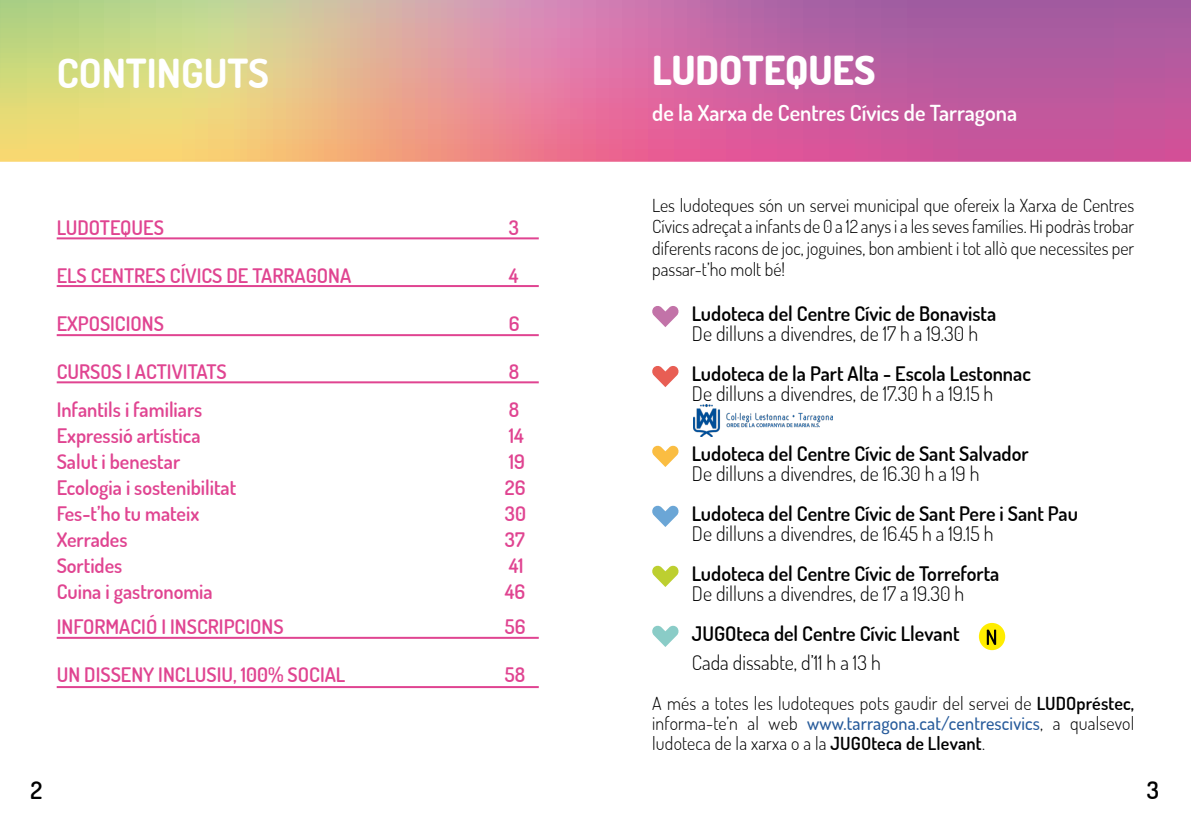
<style>
.page{position:relative;width:1191px;height:823px;background:#fff}
.page>*{position:absolute;margin:0;border:0;box-sizing:border-box;transform-origin:0 0}
.t1{font:700 40px "Dosis";color:#fff}
.t2{font:800 40px "Dosis";color:#fff}
.t3{font:600 24px "Dosis";color:#000}
.t4{font:600 22px "Dosis";color:#fff}
.t5{font:600 20px "Dosis";color:#e04491}
.t6{font:600 20px "Dosis";color:#000}
.t7{font:300 20px "Dosis";color:#000}
.t8{font:300 18px/21.6px "Dosis";color:#000;text-align:justify}
.s1{font-weight:600}
.s2{font-weight:500;color:#275b9b}
</style>
<div class="page">
<svg style="left:0;top:0;width:1191px;height:162px;background:#d18b96"></svg>
<hr style="left:57px;top:237px;width:482px;height:2px;background:#e04491">
<hr style="left:57px;top:285px;width:482px;height:2px;background:#e04491">
<hr style="left:57px;top:334px;width:482px;height:2px;background:#e04491">
<hr style="left:57px;top:381px;width:482px;height:2px;background:#e04491">
<hr style="left:57px;top:636px;width:482px;height:2px;background:#e04491">
<hr style="left:57px;top:685px;width:482px;height:2px;background:#e04491">
<svg style="left:652px;top:306px;width:27px;height:21px"></svg>
<svg style="left:652px;top:366px;width:27px;height:21px"></svg>
<svg style="left:652px;top:445px;width:27px;height:22px"></svg>
<svg style="left:652px;top:505px;width:27px;height:21px"></svg>
<svg style="left:652px;top:565px;width:27px;height:21px"></svg>
<svg style="left:652px;top:625px;width:27px;height:21px"></svg>
<img style="left:693px;top:404px;width:139px;height:32px">
<div style="left:979px;top:622px;width:26px;height:27px;background:#ffed00;border-radius:50%"></div>
<svg style="left:986px;top:629px;width:10px;height:15px"></svg>
<h1 class="t1" style="left:57px;top:46px;width:214px">CONTINGUTS</h1>
<p class="t5" style="left:57px;top:214px;width:109px">LUDOTEQUES</p>
<p class="t5" style="left:509px;top:214px;width:12px">3</p>
<p class="t5" style="left:57px;top:262px;width:296px">ELS CENTRES CÍVICS DE TARRAGONA</p>
<p class="t5" style="left:509px;top:262px;width:11px">4</p>
<p class="t5" style="left:57px;top:310px;width:109px">EXPOSICIONS</p>
<p class="t5" style="left:509px;top:310px;width:12px">6</p>
<p class="t5" style="left:57px;top:358px;width:172px">CURSOS I ACTIVITATS</p>
<p class="t5" style="left:509px;top:358px;width:12px">8</p>
<p class="t5" style="left:57px;top:396px;width:147px">Infantils i familiars</p>
<p class="t5" style="left:509px;top:396px;width:12px">8</p>
<p class="t5" style="left:57px;top:422px;width:145px">Expressió artística</p>
<p class="t5" style="left:509px;top:422px;width:16px">14</p>
<p class="t5" style="left:57px;top:448px;width:125px">Salut i benestar</p>
<p class="t5" style="left:509px;top:448px;width:18px">19</p>
<p class="t5" style="left:57px;top:474px;width:181px">Ecologia i sostenibilitat</p>
<p class="t5" style="left:505px;top:474px;width:22px">26</p>
<p class="t5" style="left:57px;top:500px;width:144px">Fes-t’ho tu mateix</p>
<p class="t5" style="left:505px;top:500px;width:23px">30</p>
<p class="t5" style="left:57px;top:526px;width:72px">Xerrades</p>
<p class="t5" style="left:505px;top:526px;width:21px">37</p>
<p class="t5" style="left:57px;top:552px;width:67px">Sortides</p>
<p class="t5" style="left:509px;top:552px;width:16px">41</p>
<p class="t5" style="left:57px;top:578px;width:157px">Cuina i gastronomia</p>
<p class="t5" style="left:505px;top:578px;width:22px">46</p>
<p class="t5" style="left:57px;top:612px;width:228px">INFORMACIÓ I INSCRIPCIONS</p>
<p class="t5" style="left:505px;top:612px;width:22px">56</p>
<p class="t5" style="left:57px;top:660px;width:290px">UN DISSENY INCLUSIU, 100% SOCIAL</p>
<p class="t5" style="left:505px;top:660px;width:22px">58</p>
<h1 class="t2" style="left:652px;top:43px;width:225px">LUDOTEQUES</h1>
<p class="t4" style="left:652px;top:98px;width:366px">de la Xarxa de Centres Cívics de Tarragona</p>
<p class="t8" style="left:652px;top:193px;width:483px">Les ludoteques són un servei municipal que ofereix la Xarxa de Centres Cívics adreçat a infants de 0 a 12 anys i a les seves famílies. Hi podràs trobar diferents racons de joc, joguines, bon ambient i tot allò que necessites per passar-t’ho molt bé!</p>
<p class="t6" style="left:692px;top:299px;width:306px">Ludoteca del Centre Cívic de Bonavista</p>
<p class="t7" style="left:692px;top:319px;width:288px">De dilluns a divendres, de 17 h a 19.30 h</p>
<p class="t6" style="left:692px;top:359px;width:340px">Ludoteca de la Part Alta - Escola Lestonnac</p>
<p class="t7" style="left:692px;top:379px;width:303px">De dilluns a divendres, de 17.30 h a 19.15 h</p>
<p class="t6" style="left:692px;top:439px;width:338px">Ludoteca del Centre Cívic de Sant Salvador</p>
<p class="t7" style="left:692px;top:459px;width:289px">De dilluns a divendres, de 16.30 h a 19 h</p>
<p class="t6" style="left:692px;top:499px;width:387px">Ludoteca del Centre Cívic de Sant Pere i Sant Pau</p>
<p class="t7" style="left:692px;top:519px;width:303px">De dilluns a divendres, de 16.45 h a 19.15 h</p>
<p class="t6" style="left:692px;top:559px;width:309px">Ludoteca del Centre Cívic de Torreforta</p>
<p class="t7" style="left:692px;top:579px;width:274px">De dilluns a divendres, de 17 a 19.30 h</p>
<p class="t6" style="left:692px;top:619px;width:269px">JUGOteca del Centre Cívic Llevant</p>
<p class="t7" style="left:692px;top:648px;width:190px">Cada dissabte, d’11 h a 13 h</p>
<p class="t8" style="left:652px;top:692px;width:483px;line-height:20px">A més a totes les ludoteques pots gaudir del servei de <span class="s1">LUDOpréstec, </span>informa-te’n al web <span class="s2">www.tarragona.cat/centrescivics</span>, a qualsevol ludoteca de la xarxa o a la <span class="s1">JUGOteca de Llevant</span>.</p>
<h2 class="t3" style="left:30px;top:773px;width:13px">2</h2>
<h2 class="t3" style="left:1146px;top:773px;width:14px">3</h2>
</div>
